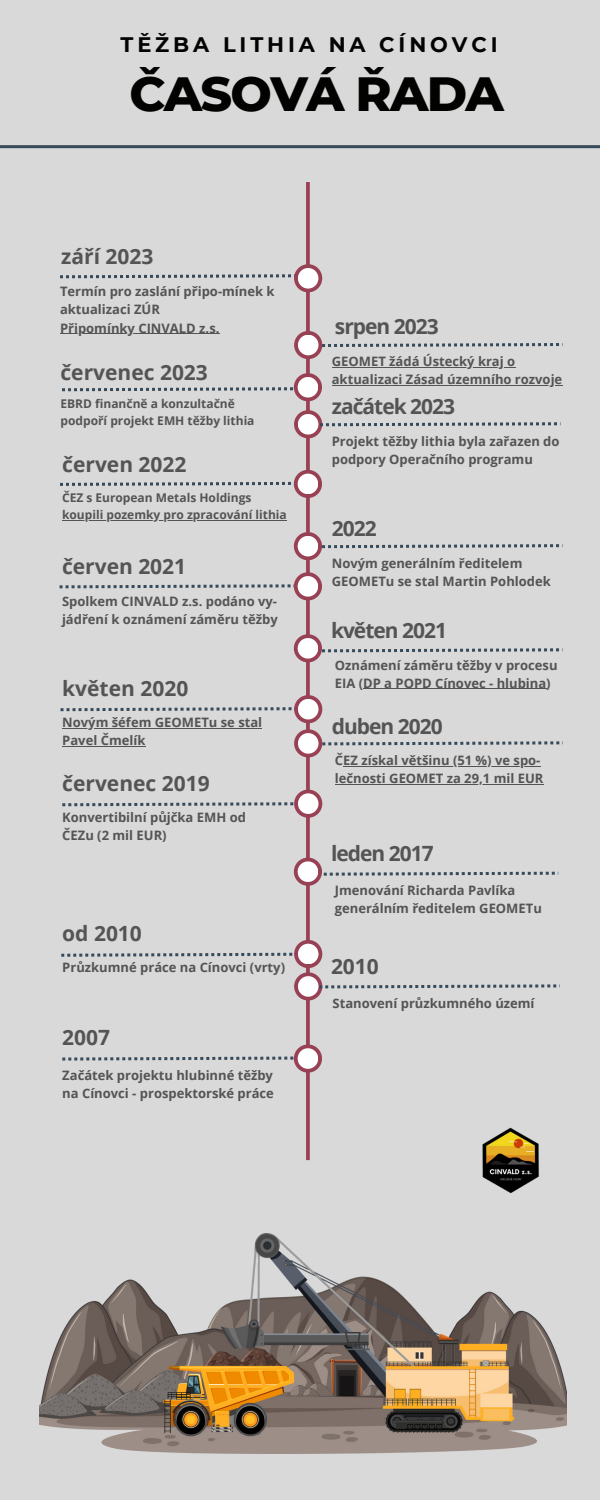
<style>
.page{position:relative;width:600px;height:1500px;background:#d9d9d9}
.page>*{position:absolute;margin:0;border:0;box-sizing:border-box;transform-origin:0 0}
.t1{font:800 49px "Montserrat";letter-spacing:-.035em;color:#020201}
.t2{font:700 21px "Open Sans";color:#545454}
.t3{font:700 21px "Open Sans";letter-spacing:-.045em;color:#545454}
.t4{font:700 21px "Montserrat";letter-spacing:.185em;color:#020201}
.t5{font:700 13px/18px "Open Sans";color:#545454}
.t6{font:700 12px/16.5px "Open Sans";color:#545454}
</style>
<div class="page">
<svg style="left:306px;top:182px;width:4px;height:978px;background:#9c495b"></svg>
<hr style="left:0;top:145px;width:600px;height:3px;background:#364a5a">
<svg style="left:294px;top:972px;width:28px;height:29px"></svg>
<div style="left:298px;top:976px;width:21px;height:21px;background:#fff;border-radius:50%"></div>
<div style="left:294px;top:729px;width:28px;height:28px;background:#994154;border-radius:50%"></div>
<div style="left:298px;top:733px;width:21px;height:21px;background:#fff;border-radius:50%"></div>
<svg style="left:294px;top:410px;width:28px;height:28px"></svg>
<div style="left:298px;top:414px;width:20px;height:21px;background:#fff;border-radius:50%"></div>
<div style="left:294px;top:331px;width:28px;height:28px;background:#994154;border-radius:50%"></div>
<div style="left:298px;top:335px;width:21px;height:20px;background:#fff;border-radius:50%"></div>
<svg style="left:60px;top:274px;width:231px;height:4px"></svg>
<svg style="left:294px;top:264px;width:28px;height:28px"></svg>
<div style="left:298px;top:268px;width:20px;height:21px;background:#fff;border-radius:50%"></div>
<svg style="left:322px;top:343px;width:241px;height:4px"></svg>
<svg style="left:320px;top:422px;width:237px;height:4px"></svg>
<svg style="left:322px;top:544px;width:241px;height:4px"></svg>
<svg style="left:294px;top:532px;width:28px;height:28px"></svg>
<div style="left:298px;top:536px;width:20px;height:20px;background:#fff;border-radius:50%"></div>
<svg style="left:60px;top:482px;width:234px;height:4px"></svg>
<svg style="left:294px;top:470px;width:28px;height:28px"></svg>
<div style="left:298px;top:474px;width:20px;height:20px;background:#fff;border-radius:50%"></div>
<svg style="left:62px;top:387px;width:232px;height:4px"></svg>
<div style="left:294px;top:373px;width:28px;height:28px;background:#994154;border-radius:50%"></div>
<div style="left:298px;top:377px;width:20px;height:21px;background:#fff;border-radius:50%"></div>
<svg style="left:322px;top:648px;width:237px;height:4px"></svg>
<svg style="left:294px;top:634px;width:28px;height:28px"></svg>
<div style="left:298px;top:638px;width:20px;height:21px;background:#fff;border-radius:50%"></div>
<svg style="left:319px;top:984px;width:241px;height:4px"></svg>
<svg style="left:323px;top:872px;width:235px;height:4px"></svg>
<svg style="left:294px;top:858px;width:28px;height:28px"></svg>
<div style="left:298px;top:861px;width:20px;height:21px;background:#fff;border-radius:50%"></div>
<svg style="left:322px;top:741px;width:241px;height:4px"></svg>
<svg style="left:60px;top:584px;width:234px;height:4px"></svg>
<svg style="left:294px;top:572px;width:28px;height:28px"></svg>
<div style="left:298px;top:576px;width:20px;height:21px;background:#fff;border-radius:50%"></div>
<svg style="left:61px;top:707px;width:231px;height:4px"></svg>
<svg style="left:294px;top:695px;width:28px;height:28px"></svg>
<div style="left:298px;top:699px;width:21px;height:20px;background:#fff;border-radius:50%"></div>
<svg style="left:62px;top:802px;width:232px;height:4px"></svg>
<div style="left:294px;top:790px;width:28px;height:28px;background:#994154;border-radius:50%"></div>
<div style="left:298px;top:793px;width:21px;height:21px;background:#fff;border-radius:50%"></div>
<svg style="left:61px;top:953px;width:232px;height:4px"></svg>
<div style="left:294px;top:940px;width:28px;height:28px;background:#994154;border-radius:50%"></div>
<div style="left:298px;top:944px;width:21px;height:20px;background:#fff;border-radius:50%"></div>
<svg style="left:62px;top:1057px;width:232px;height:4px"></svg>
<svg style="left:294px;top:1044px;width:28px;height:29px"></svg>
<div style="left:298px;top:1048px;width:20px;height:21px;background:#fff;border-radius:50%"></div>
<img style="left:40px;top:1233px;width:526px;height:220px">
<img style="left:482px;top:1127px;width:57px;height:67px">
<hr style="left:343px;top:766px;width:197px;height:1px;background:#545454">
<hr style="left:335px;top:784px;width:208px;height:1px;background:#545454">
<hr style="left:62px;top:728px;width:200px;height:1px;background:#545454">
<hr style="left:62px;top:746px;width:83px;height:1px;background:#545454">
<hr style="left:363px;top:689px;width:183px;height:1px;background:#545454">
<hr style="left:62px;top:520px;width:225px;height:1px;background:#545454">
<hr style="left:332px;top:367px;width:183px;height:1px;background:#545454">
<hr style="left:332px;top:385px;width:230px;height:1px;background:#545454">
<hr style="left:60px;top:334px;width:160px;height:1px;background:#545454">
<p class="t4" style="left:120px;top:32px;width:379px">TĚŽBA LITHIA NA CÍNOVCI</p>
<p class="t1" style="left:129px;top:64px;width:376px">ČASOVÁ ŘADA</p>
<p class="t2" style="left:61px;top:242px;width:94px">září 2023</p>
<p class="t5" style="left:60px;top:282px;width:216px">Termín pro zaslání připo-mínek k aktualizaci ZÚR</p>
<p class="t5" style="left:60px;top:319px;width:161px">Připomínky CINVALD z.s.</p>
<p class="t2" style="left:61px;top:358px;width:149px">červenec 2023</p>
<p class="t6" style="left:61px;top:395px;width:196px">EBRD finančně a konzultačně podpoří projekt EMH těžby lithia</p>
<p class="t2" style="left:62px;top:450px;width:126px">červen 2022</p>
<p class="t6" style="left:62px;top:490px;width:226px">ČEZ s European Metals Holdings koupili pozemky pro zpracování lithia</p>
<p class="t2" style="left:62px;top:552px;width:126px">červen 2021</p>
<p class="t5" style="left:62px;top:592px;width:217px">Spolkem CINVALD z.s. podáno vy&shy;jádření k oznámení záměru těžby</p>
<p class="t2" style="left:62px;top:674px;width:128px">květen 2020</p>
<p class="t5" style="left:62px;top:713px;width:201px">Novým šéfem GEOMETu se stal<br>Pavel Čmelík</p>
<p class="t2" style="left:62px;top:768px;width:149px">červenec 2019</p>
<p class="t5" style="left:62px;top:808px;width:185px">Konvertibilní půjčka EMH od<br>ČEZu (2 mil EUR)</p>
<p class="t2" style="left:62px;top:919px;width:81px">od 2010</p>
<p class="t5" style="left:62px;top:958px;width:224px">Průzkumné práce na Cínovci (vrty)</p>
<p class="t2" style="left:62px;top:1023px;width:49px">2007</p>
<p class="t5" style="left:62px;top:1066px;width:213px">Začátek projektu hlubinné těžby na Cínovci - prospektorské práce</p>
<p class="t3" style="left:335px;top:312px;width:105px">srpen 2023</p>
<p class="t5" style="left:332px;top:352px;width:232px">GEOMET žádá Ústecký kraj o aktualizaci Zásad územního rozvoje</p>
<p class="t3" style="left:332px;top:391px;width:125px">začátek 2023</p>
<p class="t5" style="left:332px;top:432px;width:229px">Projekt těžby lithia byla zařazen do podpory Operačního programu</p>
<p class="t2" style="left:332px;top:513px;width:46px">2022</p>
<p class="t5" style="left:332px;top:554px;width:221px">Novým generálním ředitelem<br>GEOMETu se stal Martin Pohlodek</p>
<p class="t3" style="left:331px;top:615px;width:118px">květen 2021</p>
<p class="t5" style="left:335px;top:656px;width:224px">Oznámení záměru těžby v procesu<br>EIA (DP a POPD Cínovec - hlubina)</p>
<p class="t3" style="left:332px;top:711px;width:113px">duben 2020</p>
<p class="t5" style="left:335px;top:751px;width:210px">ČEZ získal většinu (51 %) ve spo&shy;lečnosti GEOMET za 29,1 mil EUR</p>
<p class="t3" style="left:331px;top:839px;width:104px">leden 2017</p>
<p class="t5" style="left:335px;top:881px;width:209px">Jmenování Richarda Pavlíka generálním ředitelem GEOMETu</p>
<p class="t2" style="left:331px;top:951px;width:49px">2010</p>
<p class="t5" style="left:333px;top:994px;width:204px">Stanovení průzkumného území</p>
</div>
